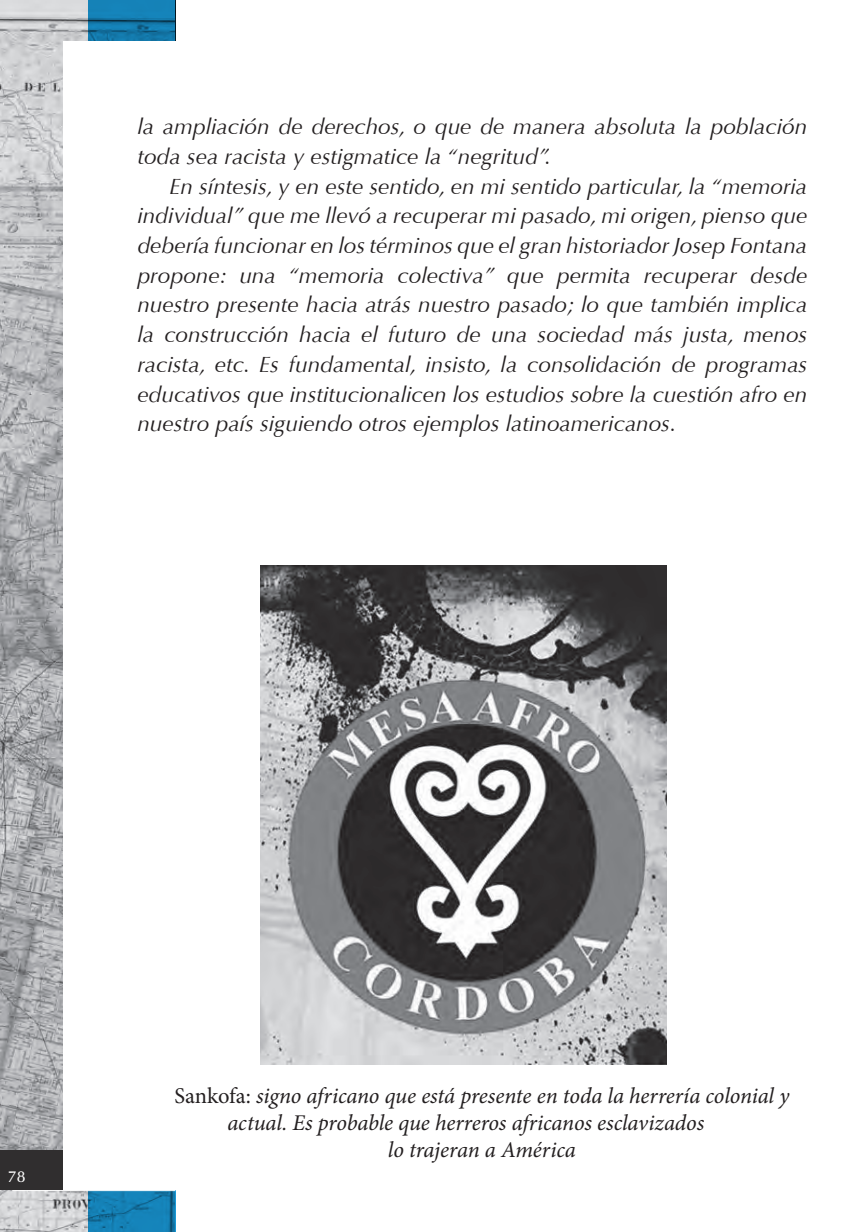
<style>
.page{position:relative;width:849px;height:1232px;background:#fff}
.page>*{position:absolute;margin:0;border:0;box-sizing:border-box;transform-origin:0 0}
.t1{font:italic 22.5px/29.7px "Optima";color:#231f20}
.t2{font:italic 22.5px "Minion Pro";letter-spacing:-.005em;color:#231f20}
.t3{font:15.75px "Optima";color:#fff}
.s1{font-style:normal}
</style>
<div class="page">
<img style="left:0;top:0;width:88px;height:1231px">
<div style="left:0;top:1150px;width:100px;height:40px;background:#302e2f"></div>
<svg style="left:88px;top:0;width:87px;height:1231px;background:#167daf"></svg>
<div style="left:63px;top:42px;width:784px;height:1148px;background:#fff"></div>
<hr style="left:12px;top:1190px;width:163px;height:1px;background:#fff">
<img style="left:261px;top:565px;width:406px;height:499px">
<p class="t1" style="left:137px;top:112px;width:671px">la ampliación de derechos, o que de manera absoluta la población toda sea racista y estigmatice la “negritud”.</p>
<p class="t1" style="left:137px;top:171px;width:671px;text-align:justify;text-indent:32px">En síntesis, y en este sentido, en mi sentido particular, la “memoria individual” que me llevó a recuperar mi pasado, mi origen, pienso que debería funcionar en los términos que el gran historiador Josep Fontana propone: una “memoria colectiva” que permita recuperar desde nuestro presente hacia atrás nuestro pasado; lo que también implica la construcción hacia el futuro de una sociedad más justa, menos racista, etc. Es fundamental, insisto, la consolidación de programas educativos que institucionalicen los estudios sobre la cuestión afro en nuestro país siguiendo otros ejemplos latinoamericanos.</p>
<p class="t3" style="left:8px;top:1166px;width:19px">78</p>
<p class="t2" style="left:174px;top:1080px;width:616px"><span class="s1">Sankofa:</span> signo africano que está presente en toda la herrería colonial y</p>
<p class="t2" style="left:227px;top:1107px;width:478px">actual. Es probable que herreros africanos esclavizados</p>
<p class="t2" style="left:388px;top:1134px;width:189px">lo trajeran a América</p>
</div>
